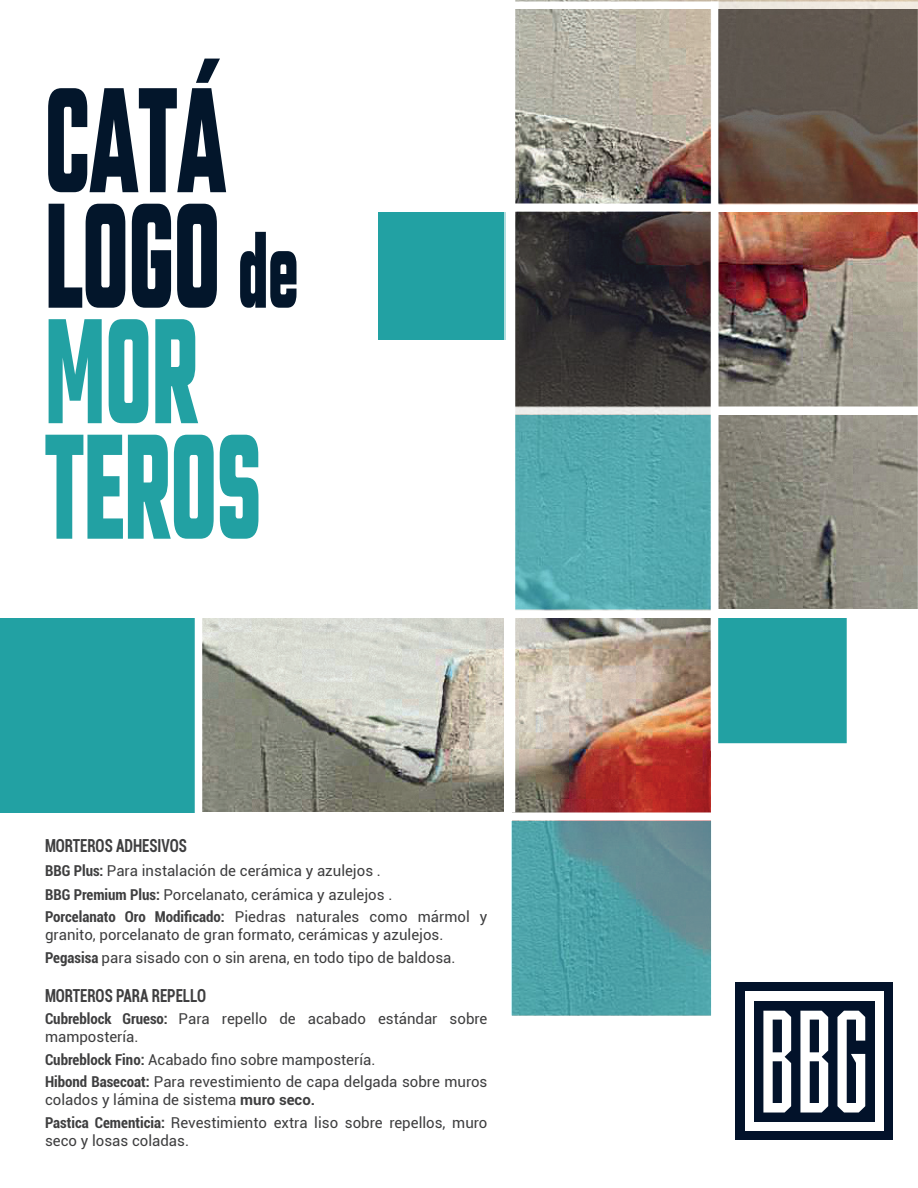
<style>
.page{position:relative;width:918px;height:1188px;background:#fff}
.page>*{position:absolute;margin:0;border:0;box-sizing:border-box;transform-origin:0 0}
.t1{font:700 162px/115.5px "Teko";color:#03162b;scale:.56 1}
.t2{font:700 condensed 18px "Roboto";color:#3e3e3f;scale:.83 1}
.t3{font:15px/18px "Roboto";color:#3e3e3f}
.s1{font-size:113.4px}
.s2{color:#22a1a3}
.s3{font-weight:700;font-stretch:condensed}
.s4{font-weight:700}
</style>
<div class="page">
<img style="left:202px;top:0;width:716px;height:812px">
<div style="left:711px;top:609px;width:207px;height:407px;background:#fff"></div>
<div style="left:0;top:0;width:512px;height:618px;background:#fff"></div>
<div style="left:736px;top:983px;width:157px;height:157px;background:#02122a"></div>
<div style="left:745px;top:992px;width:139px;height:139px;background:#fff"></div>
<div style="left:754px;top:1001px;width:121px;height:121px;background:#02122a"></div>
<svg style="left:800px;top:1011px;width:28px;height:102px"></svg>
<svg style="left:763px;top:1011px;width:28px;height:102px"></svg>
<svg style="left:837px;top:1011px;width:28px;height:102px"></svg>
<div style="left:378px;top:212px;width:128px;height:127px;background:#22a1a3"></div>
<div style="left:0;top:618px;width:195px;height:195px;background:#22a1a3"></div>
<img style="left:515px;top:2px;width:196px;height:202px">
<svg style="left:504px;top:204px;width:207px;height:204px;background:#434041"></svg>
<svg style="left:515px;top:408px;width:196px;height:202px;background:#59acb2"></svg>
<img style="left:504px;top:610px;width:207px;height:203px">
<svg style="left:711px;top:2px;width:207px;height:742px;background:#888880"></svg>
<svg style="left:511px;top:820px;width:201px;height:196px;background:#569da4"></svg>
<div style="left:508px;top:0;width:7px;height:812px;background:#fff"></div>
<h1 class="t1" style="left:45px;top:91px;width:453px">CATÁ<br>LOGO <span class="s1">de<br></span><span class="s2">MOR<br>TEROS</span></h1>
<p class="t2" style="left:45px;top:833px;width:173px">MORTEROS ADHESIVOS</p>
<p class="t3" style="left:45px;top:858px;width:349px;line-height:24px"><span class="s3">BBG Plus:</span> Para instalación de cerámica y azulejos .<br><span class="s3">BBG Premium Plus:</span> Porcelanato, cerámica y azulejos .</p>
<p class="t3" style="left:45px;top:907px;width:444px"><span class="s3">Porcelanato Oro Modificado:</span> Piedras naturales como mármol y granito, porcelanato de gran formato, cerámicas y azulejos.</p>
<p class="t3" style="left:45px;top:948px;width:412px"><span class="s3">Pegasisa</span> para sisado con o sin arena, en todo tipo de baldosa.</p>
<p class="t2" style="left:45px;top:983px;width:196px">MORTEROS PARA REPELLO</p>
<p class="t3" style="left:45px;top:1009px;width:444px"><span class="s3">Cubreblock Grueso:</span> Para repello de acabado estándar sobre mampostería.</p>
<p class="t3" style="left:45px;top:1048px;width:444px;line-height:22.5px"><span class="s3">Cubreblock Fino:</span> Acabado fino sobre mampostería.<br><span class="s3">Hibond Basecoat:</span> Para revestimiento de capa delgada sobre muros</p>
<p class="t3" style="left:45px;top:1088px;width:444px;line-height:22.5px">colados y lámina de sistema <span class="s4">muro seco.<br></span><span class="s3">Pastica Cementicia:</span> Revestimiento extra liso sobre repellos, muro</p>
<p class="t3" style="left:45px;top:1131px;width:146px">seco y losas coladas.</p>
</div>
